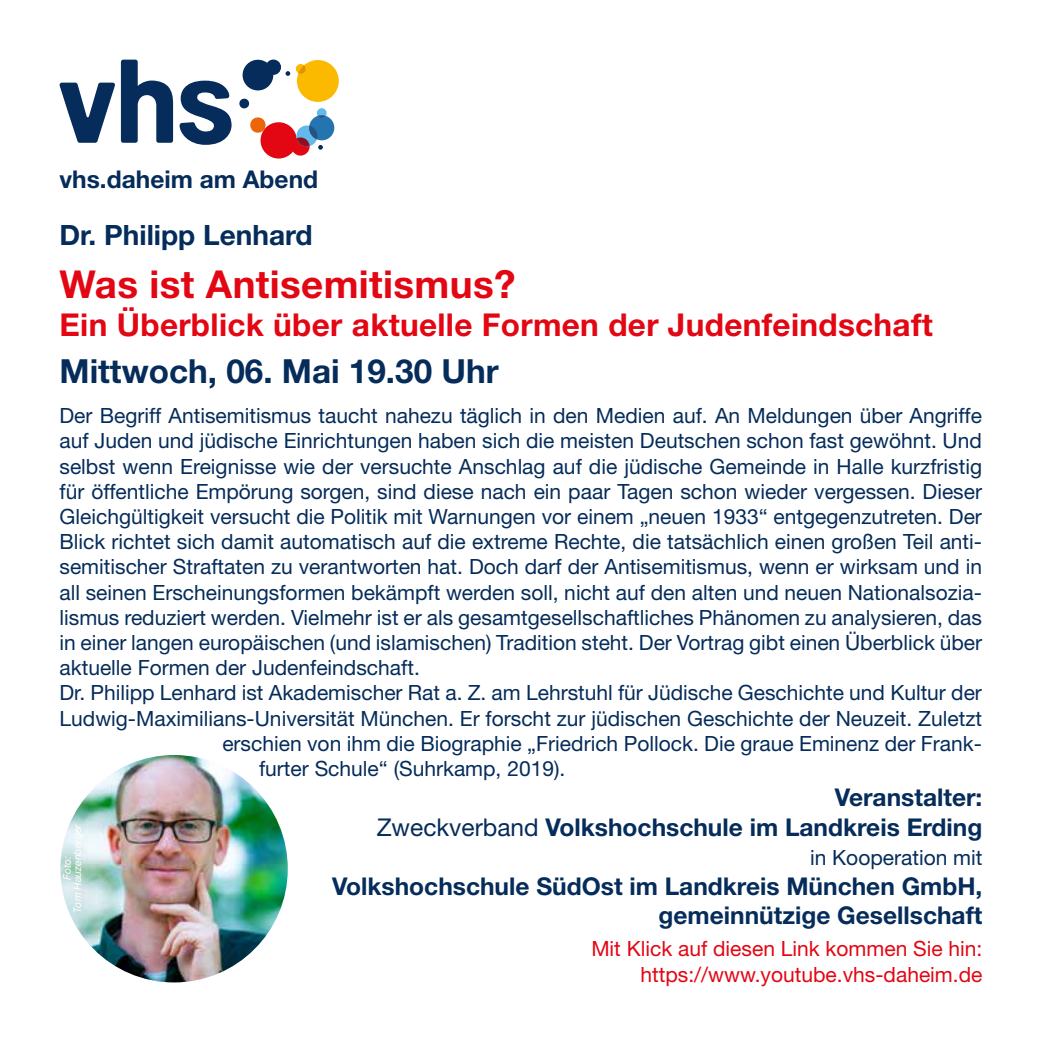
<style>
.page{position:relative;width:1042px;height:1042px;background:#fff}
.page>*{position:absolute;margin:0;border:0;box-sizing:border-box;transform-origin:0 0}
.t1{font:700 38.5px "Helvetica Neue LT";letter-spacing:.01em;color:#e30613}
.t2{font:700 33.25px "Helvetica Neue LT";color:#052c5a}
.t3{font:700 31.5px "Helvetica Neue LT";letter-spacing:.01em;color:#e30613}
.t4{font:700 28px "Helvetica Neue LT";color:#052c5a}
.t5{font:700 24.5px/29.4px "Helvetica Neue LT";color:#052c5a;text-align:right}
.t6{font:21px "Helvetica Neue LT";color:#052c5a}
.t7{font:21px/26.2px "Helvetica Neue LT";color:#e30613;text-align:right}
.t8{font:italic 10.5px/10.5px "Helvetica Neue LT";color:#fff;text-align:center}
.s1{font-weight:400}
</style>
<div class="page">
<svg style="left:60px;top:83px;width:55px;height:60px"></svg>
<svg style="left:121px;top:60px;width:52px;height:83px"></svg>
<svg style="left:180px;top:81px;width:52px;height:64px"></svg>
<div style="left:309px;top:115px;width:25px;height:25px;background:#2474af;border-radius:50%"></div>
<div style="left:317px;top:108px;width:10px;height:10px;background:#63b9e9;border-radius:50%"></div>
<svg style="left:296px;top:60px;width:43px;height:42px"></svg>
<svg style="left:239px;top:98px;width:11px;height:11px"></svg>
<svg style="left:243px;top:60px;width:47px;height:30px"></svg>
<svg style="left:250px;top:115px;width:76px;height:44px"></svg>
<img style="left:60px;top:755px;width:228px;height:227px;border-radius:114px">
<p class="t5" style="left:60px;top:164px;width:260px">vhs.daheim am Abend</p>
<h3 class="t4" style="left:60px;top:218px;width:255px">Dr. Philipp Lenhard</h3>
<h1 class="t1" style="left:60px;top:260px;width:457px">Was ist Antisemitismus?</h1>
<h3 class="t3" style="left:60px;top:305px;width:875px">Ein Überblick über aktuelle Formen der Judenfeindschaft</h3>
<h2 class="t2" style="left:60px;top:351px;width:441px">Mittwoch, 06. Mai 19.30 Uhr</h2>
<p class="t6" style="left:60px;top:403px;width:924px">Der Begriff Antisemitismus taucht nahezu täglich in den Medien auf. An Meldungen über Angriffe</p>
<p class="t6" style="left:60px;top:428px;width:924px">auf Juden und jüdische Einrichtungen haben sich die meisten Deutschen schon fast gewöhnt. Und</p>
<p class="t6" style="left:60px;top:453px;width:924px">selbst wenn Ereignisse wie der versuchte Anschlag auf die jüdische Gemeinde in Halle kurzfristig</p>
<p class="t6" style="left:60px;top:479px;width:924px">für öffentliche Empörung sorgen, sind diese nach ein paar Tagen schon wieder vergessen. Dieser</p>
<p class="t6" style="left:60px;top:504px;width:924px">Gleichgültigkeit versucht die Politik mit Warnungen vor einem „neuen 1933“ entgegenzutreten. Der</p>
<p class="t6" style="left:60px;top:529px;width:924px">Blick richtet sich damit automatisch auf die extreme Rechte, die tatsächlich einen großen Teil anti-</p>
<p class="t6" style="left:60px;top:554px;width:924px">semitischer Straftaten zu verantworten hat. Doch darf der Antisemitismus, wenn er wirksam und in</p>
<p class="t6" style="left:60px;top:579px;width:924px">all seinen Erscheinungsformen bekämpft werden soll, nicht auf den alten und neuen Nationalsozia-</p>
<p class="t6" style="left:60px;top:605px;width:924px">lismus reduziert werden. Vielmehr ist er als gesamtgesellschaftliches Phänomen zu analysieren, das</p>
<p class="t6" style="left:60px;top:630px;width:924px">in einer langen europäischen (und islamischen) Tradition steht. Der Vortrag gibt einen Überblick über</p>
<p class="t6" style="left:60px;top:655px;width:362px">aktuelle Formen der Judenfeindschaft.</p>
<p class="t6" style="left:60px;top:680px;width:924px">Dr. Philipp Lenhard ist Akademischer Rat a. Z. am Lehrstuhl für Jüdische Geschichte und Kultur der</p>
<p class="t6" style="left:60px;top:705px;width:924px">Ludwig-Maximilians-Universität München. Er forscht zur jüdischen Geschichte der Neuzeit. Zuletzt</p>
<p class="t6" style="left:222px;top:731px;width:761px">erschien von ihm die Biographie „Friedrich Pollock. Die graue Eminenz der Frank-</p>
<p class="t6" style="left:259px;top:756px;width:308px">furter Schule“ (Suhrkamp, 2019).</p>
<p class="t8" style="left:62px;top:912px;width:90px;rotate:-90deg">Foto:<br>Tom Hauzenberger</p>
<p class="t5" style="left:377px;top:782px;width:607px">Veranstalter:<br><span class="s1">Zweckverband</span> Volkshochschule im Landkreis Erding</p>
<p class="t6" style="left:810px;top:845px;width:174px">in Kooperation mit</p>
<p class="t5" style="left:332px;top:870px;width:652px">Volkshochschule SüdOst im Landkreis München GmbH, gemeinnützige Gesellschaft</p>
<p class="t7" style="left:591px;top:935px;width:392px">Mit Klick auf diesen Link kommen Sie hin: https://www.youtube.vhs-daheim.de</p>
</div>
